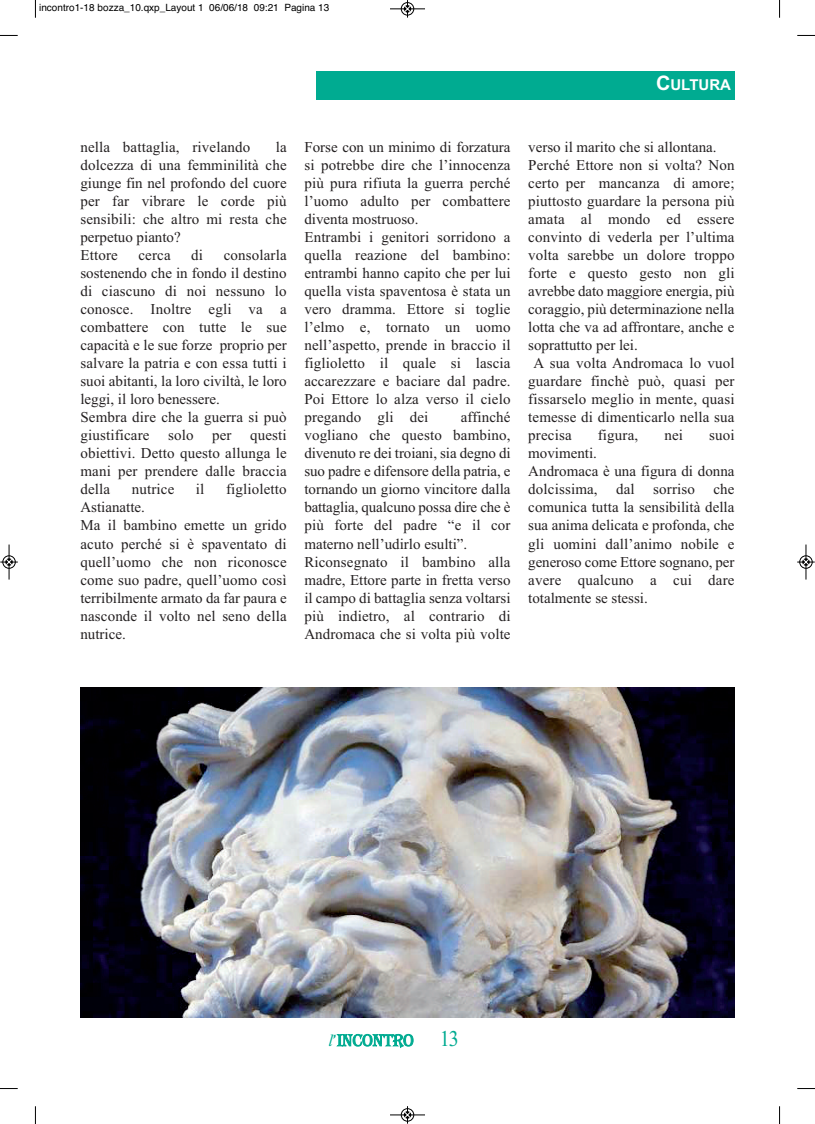
<style>
.page{position:relative;width:815px;height:1124px;background:#fff}
.page>*{position:absolute;margin:0;border:0;box-sizing:border-box;transform-origin:0 0}
.t1{font:16.75px "Algerian Bas D";color:#00ab91}
.t2{font:15px/18px "Times New Roman";letter-spacing:.01em;color:#231f20}
.t3{font:15px "Times New Roman";letter-spacing:-.01em;color:#231f20}
.t4{font:700 15px "Arial";color:#fff}
.t5{font:10px "Helvetica";color:#000}
.s1{font-size:20px}
.s2{font-family:"Times New Roman";font-style:italic}
.s3{font-family:"Times New Roman";font-size:22.5px}
</style>
<div class="page">
<div style="left:317px;top:71px;width:418px;height:28px;background:#00ab91"></div>
<img style="left:80px;top:687px;width:655px;height:330px">
<svg style="left:35px;top:0;width:1px;height:18px"></svg>
<svg style="left:0;top:35px;width:18px;height:1px"></svg>
<svg style="left:779px;top:0;width:1px;height:18px"></svg>
<svg style="left:797px;top:35px;width:18px;height:1px"></svg>
<svg style="left:35px;top:1106px;width:1px;height:17px"></svg>
<svg style="left:0;top:1088px;width:18px;height:1px"></svg>
<svg style="left:779px;top:1106px;width:1px;height:17px"></svg>
<svg style="left:797px;top:1088px;width:18px;height:1px"></svg>
<div style="left:401px;top:2px;width:13px;height:14px;border:1px solid #fff;border-radius:50%"></div>
<hr style="left:390px;top:9px;width:35px;height:1px;background:#000">
<div style="left:401px;top:2px;width:13px;height:13px;border:1px solid #000;border-radius:50%"></div>
<svg style="left:404px;top:0;width:7px;height:18px"></svg>
<hr style="left:390px;top:1114px;width:35px;height:1px;background:#000">
<div style="left:401px;top:1108px;width:13px;height:13px;border:1px solid #000;border-radius:50%"></div>
<svg style="left:404px;top:1106px;width:7px;height:17px"></svg>
<div style="left:2px;top:555px;width:14px;height:13px;border:1px solid #fff;border-radius:50%"></div>
<hr style="left:9px;top:544px;width:1px;height:35px;background:#000">
<div style="left:3px;top:555px;width:12px;height:13px;border:1px solid #000;border-radius:50%"></div>
<svg style="left:0;top:558px;width:18px;height:7px"></svg>
<div style="left:799px;top:555px;width:14px;height:13px;border:1px solid #fff;border-radius:50%"></div>
<hr style="left:806px;top:544px;width:1px;height:35px;background:#000">
<div style="left:800px;top:555px;width:12px;height:13px;border:1px solid #000;border-radius:50%"></div>
<svg style="left:797px;top:558px;width:18px;height:7px"></svg>
<p class="t5" style="left:39px;top:2px;width:292px">incontro1-18 bozza_10.qxp_Layout 1 06/06/18 09:21 Pagina 13</p>
<p class="t4" style="left:656px;top:76px;width:76px"><span class="s1">C</span>ULTURA</p>
<p class="t2" style="left:80px;top:138px;width:208px;text-indent:195px">la dolcezza di una femminilità che giunge fin nel profondo del cuore per far vibrare le corde più sensibili: che altro mi resta che perpetuo pianto?<br>Ettore</p>
<p class="t2" style="left:80px;top:138px;width:171px">nella battaglia, rivelando</p>
<p class="t2" style="left:80px;top:246px;width:208px;text-indent:143px">consolarla sostenendo che in fondo il destino di ciascuno di noi nessuno lo conosce. Inoltre egli va a combattere con tutte le sue capacità e le sue forze proprio per salvare la patria e con essa tutti i suoi abitanti, la loro civiltà, le loro leggi, il loro benessere.<br>Sembra dire che la guerra si può giustificare solo per questi obiettivi. Detto questo allunga le mani per prendere dalle braccia della</p>
<p class="t2" style="left:138px;top:246px;width:34px">cerca</p>
<p class="t2" style="left:191px;top:246px;width:13px">di</p>
<p class="t2" style="left:132px;top:480px;width:44px">nutrice</p>
<p class="t2" style="left:196px;top:480px;width:10px">il</p>
<p class="t2" style="left:226px;top:480px;width:62px">figlioletto</p>
<p class="t2" style="left:80px;top:498px;width:208px">Astianatte.<br>Ma il bambino emette un grido acuto perché si è spaventato di quell’uomo che non riconosce come suo padre, quell’uomo così terribilmente armato da far paura e nasconde il volto nel seno della nutrice.</p>
<p class="t2" style="left:304px;top:138px;width:208px">Forse con un minimo di forzatura si potrebbe dire che l’innocenza più pura rifiuta la guerra perché l’uomo adulto per combattere diventa mostruoso.<br>Entrambi i genitori sorridono a quella reazione del bambino: entrambi hanno capito che per lui quella vista spaventosa è stata un vero dramma. Ettore si toglie l’elmo e, tornato un uomo nell’aspetto, prende in braccio il figlioletto il quale si lascia accarezzare e baciare dal padre.<br>Poi Ettore lo alza verso il cielo pregando gli dei</p>
<p class="t2" style="left:304px;top:408px;width:208px;text-indent:156px">affinché vogliano che questo bambino, divenuto re dei troiani, sia degno di suo padre e difensore della patria, e tornando un giorno vincitore dalla battaglia, qualcuno possa dire che è più forte del padre “e il cor materno nell’udirlo esulti”.<br>Riconsegnato il bambino alla madre, Ettore parte in fretta verso il campo di battaglia senza voltarsi più indietro, al contrario di<br>Andromaca che si volta più volte</p>
<p class="t2" style="left:528px;top:138px;width:190px">verso il marito che si allontana.</p>
<p class="t2" style="left:528px;top:156px;width:208px">Perché Ettore non si volta? Non</p>
<p class="t2" style="left:528px;top:174px;width:208px">certo per mancanza di amore;</p>
<p class="t2" style="left:528px;top:192px;width:208px">piuttosto guardare la persona più</p>
<p class="t2" style="left:528px;top:210px;width:208px">amata al mondo ed essere</p>
<p class="t2" style="left:528px;top:228px;width:208px">convinto di vederla per l’ultima</p>
<p class="t2" style="left:528px;top:246px;width:208px">volta sarebbe un dolore troppo</p>
<p class="t2" style="left:528px;top:264px;width:208px">forte e questo gesto non gli</p>
<p class="t3" style="left:528px;top:282px;width:208px">avrebbe dato maggiore energia, più</p>
<p class="t2" style="left:528px;top:300px;width:208px">coraggio, più determinazione nella</p>
<p class="t2" style="left:528px;top:318px;width:208px">lotta che va ad affrontare, anche e</p>
<p class="t2" style="left:528px;top:336px;width:111px">soprattutto per lei.</p>
<p class="t2" style="left:533px;top:354px;width:203px">A sua volta Andromaca lo vuol</p>
<p class="t2" style="left:528px;top:372px;width:208px">guardare finchè può, quasi per</p>
<p class="t2" style="left:528px;top:390px;width:208px">fissarselo meglio in mente, quasi</p>
<p class="t2" style="left:528px;top:408px;width:208px">temesse di dimenticarlo nella sua</p>
<p class="t2" style="left:528px;top:426px;width:45px">precisa</p>
<p class="t2" style="left:598px;top:426px;width:42px">figura,</p>
<p class="t2" style="left:664px;top:426px;width:20px">nei</p>
<p class="t2" style="left:709px;top:426px;width:27px">suoi</p>
<p class="t2" style="left:528px;top:444px;width:208px">movimenti.<br>Andromaca è una figura di donna dolcissima, dal sorriso che comunica tutta la sensibilità della sua anima delicata e profonda, che gli uomini dall’animo nobile e generoso come Ettore sognano, per avere qualcuno a cui dare totalmente se stessi.</p>
<p class="t1" style="left:328px;top:1030px;width:132px"><span class="s2">l</span>’INCONTRO <span class="s3">13</span></p>
</div>
